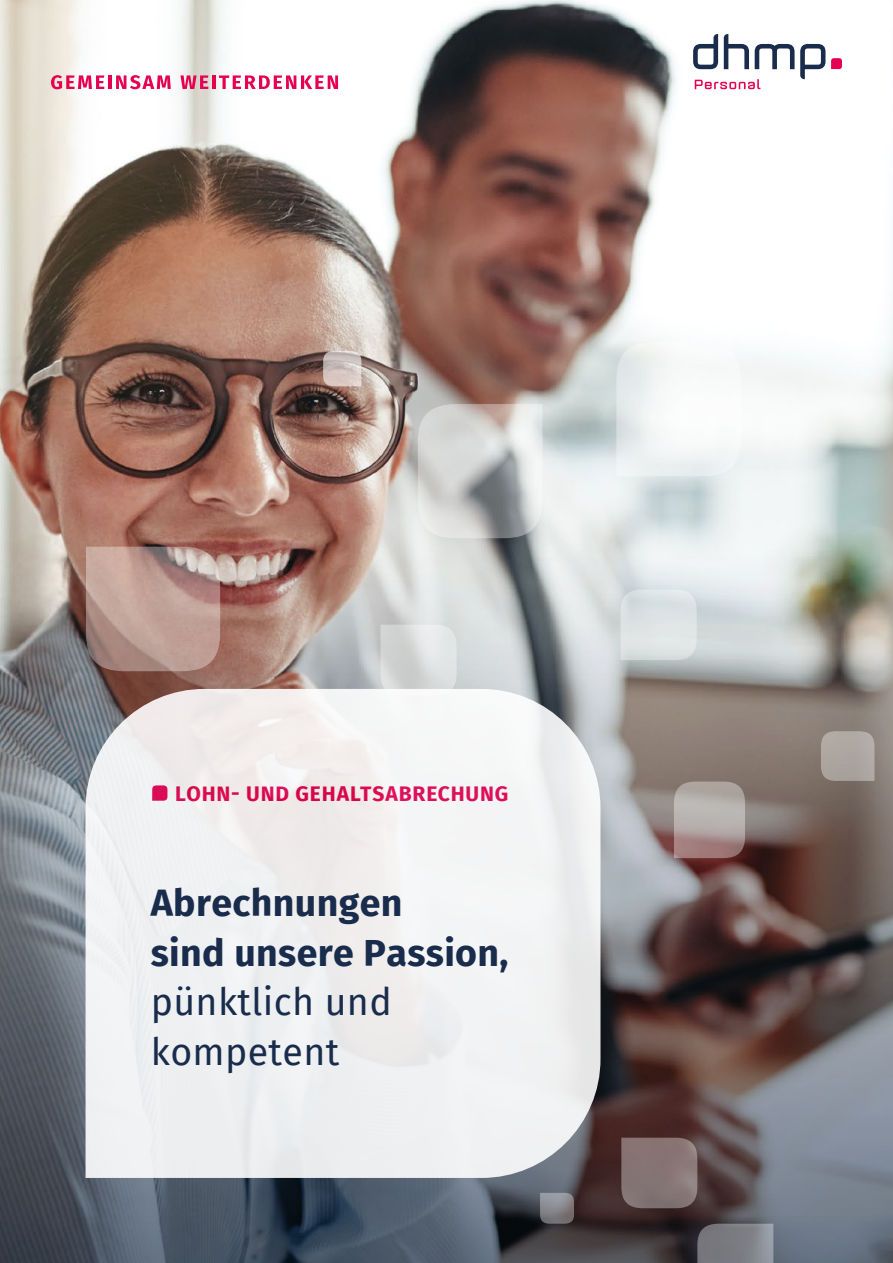
<style>
.page{position:relative;width:893px;height:1263px;background:#fff}
.page>*{position:absolute;margin:0;border:0;box-sizing:border-box;transform-origin:0 0}
.t1{font:700 37.5px/49.5px "Fira Sans";letter-spacing:.01em;color:#192c4c}
.t2{font:37.5px/49.5px "Fira Sans";letter-spacing:.01em;color:#192c4c}
.t3{font:700 21px "Fira Sans";letter-spacing:.04em;color:#e50051}
</style>
<div class="page">
<img style="left:0;top:0;width:893px;height:550px">
<img style="left:0;top:550px;width:893px;height:713px">
<svg style="left:821px;top:731px;width:53px;height:50px;background:#aba49f"></svg>
<svg style="left:86px;top:547px;width:134px;height:124px;background:#b79890"></svg>
<svg style="left:381px;top:625px;width:76px;height:64px;background:#d8dadb"></svg>
<svg style="left:621px;top:589px;width:76px;height:71px;background:#dce1e2"></svg>
<svg style="left:418px;top:404px;width:124px;height:134px;background:#c5c6c5"></svg>
<svg style="left:616px;top:342px;width:125px;height:134px"></svg>
<svg style="left:674px;top:781px;width:71px;height:77px;background:#ab9c9a"></svg>
<svg style="left:697px;top:1224px;width:76px;height:39px;background:#7c7e84"></svg>
<svg style="left:621px;top:1138px;width:76px;height:70px;background:#847272"></svg>
<svg style="left:540px;top:1193px;width:34px;height:31px"></svg>
<svg style="left:323px;top:351px;width:38px;height:35px"></svg>
<svg style="left:51px;top:75px;width:53px;height:14px"></svg>
<hr style="left:108px;top:75px;width:4px;height:14px;background:#e50051">
<svg style="left:116px;top:75px;width:55px;height:14px"></svg>
<svg style="left:180px;top:75px;width:28px;height:14px"></svg>
<hr style="left:212px;top:75px;width:4px;height:14px;background:#e50051">
<svg style="left:219px;top:75px;width:119px;height:14px"></svg>
<svg style="left:693px;top:34px;width:132px;height:55px"></svg>
<svg style="left:831px;top:58px;width:11px;height:11px"></svg>
<svg style="left:86px;top:689px;width:514px;height:489px;fill:#f0f0f1"></svg>
<div style="left:175px;top:741px;width:392px;height:60px;background:#f4f1f1"></div>
<svg style="left:152px;top:785px;width:15px;height:16px"></svg>
<p class="t3" style="left:175px;top:776px;width:335px">LOHN- UND GEHALTSABRECHUNG</p>
<p class="t1" style="left:151px;top:876px;width:359px">Abrechnungen<br>sind unsere Passion,</p>
<p class="t2" style="left:151px;top:976px;width:242px">pünktlich und kompetent</p>
</div>
